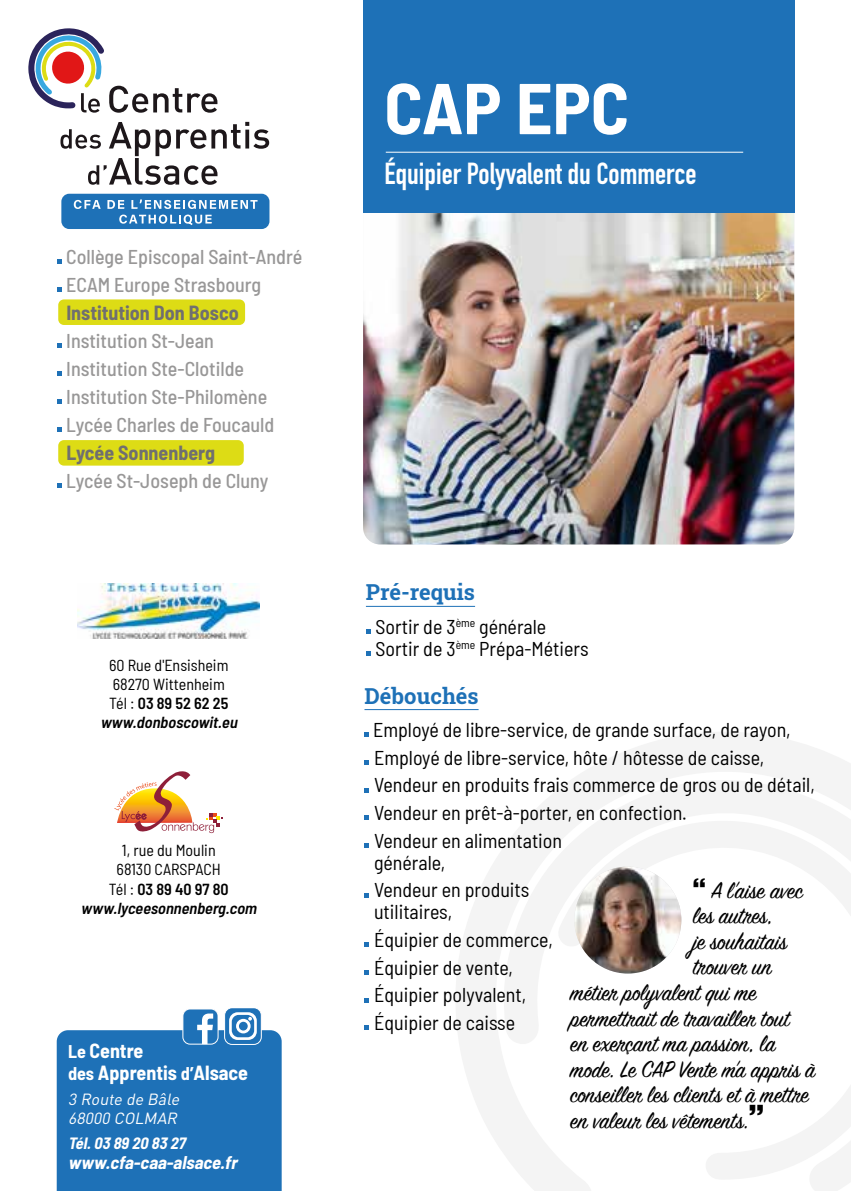
<style>
.page{position:relative;width:851px;height:1191px;background:#fff}
.page>*{position:absolute;margin:0;border:0;box-sizing:border-box;transform-origin:0 0}
.t1{font:700 semi-condensed 71.8px "Barlow";color:#fff}
.t2{font:700 30px "DIN Condensed";color:#fff}
.t3{font:25.8px "Sign Painter House Script";color:#000;scale:.95 1}
.t4{font:22px "Roboto Slab";color:#1e71b7}
.t5{font:semi-condensed 20px/27.6px "Barlow";color:#000}
.t6{font:500 semi-condensed 20px/28px "Barlow";color:#989797}
.t7{font:700 semi-condensed 20px "Barlow";color:#706f6f}
.t8{font:700 semi-condensed 20px/22px "Barlow";color:#fff}
.t9{font:italic 700 semi-condensed 18px "Barlow";color:#fff}
.t10{font:semi-condensed 16px/19.2px "Barlow";color:#000;text-align:center}
.t11{font:italic 16px/19.2px "DIN";color:#fff}
.t12{font:italic 700 semi-condensed 16px "Barlow";color:#fff}
.s1{font-weight:600}
.s2{font-weight:600;font-style:italic}
.s3{font-size:18px}
</style>
<div class="page">
<div style="left:61px;top:194px;width:208px;height:35px;background:#1e71b7;border-radius:8px"></div>
<svg style="left:74px;top:200px;width:27px;height:9px"></svg>
<svg style="left:107px;top:200px;width:17px;height:9px"></svg>
<svg style="left:131px;top:199px;width:126px;height:10px"></svg>
<svg style="left:119px;top:215px;width:93px;height:10px"></svg>
<svg style="left:28px;top:28px;width:189px;height:85px"></svg>
<svg style="left:60px;top:122px;width:209px;height:63px"></svg>
<img style="left:363px;top:213px;width:431px;height:331px">
<svg style="left:456px;top:732px;width:394px;height:420px"></svg>
<svg style="left:503px;top:769px;width:347px;height:422px;fill:#f4f4f4"></svg>
<svg style="left:557px;top:795px;width:293px;height:384px"></svg>
<hr style="left:366px;top:606px;width:109px;height:1px;background:#1e71b7">
<svg style="left:366px;top:629px;width:4px;height:5px"></svg>
<svg style="left:366px;top:651px;width:4px;height:5px"></svg>
<div style="left:224px;top:1007px;width:38px;height:38px;border:1px solid #fff;border-radius:8px"></div>
<svg style="left:57px;top:1008px;width:224px;height:183px;background:#357fbe"></svg>
<div style="left:58px;top:299px;width:187px;height:26px;background:#dddc15;border-radius:6px"></div>
<div style="left:58px;top:440px;width:186px;height:25px;background:#dddc15;border-radius:6px"></div>
<svg style="left:57px;top:259px;width:4px;height:5px"></svg>
<svg style="left:57px;top:287px;width:4px;height:5px"></svg>
<svg style="left:57px;top:343px;width:4px;height:5px"></svg>
<svg style="left:57px;top:371px;width:4px;height:5px"></svg>
<svg style="left:57px;top:399px;width:4px;height:5px"></svg>
<svg style="left:57px;top:427px;width:4px;height:5px"></svg>
<svg style="left:57px;top:483px;width:4px;height:5px"></svg>
<img style="left:574px;top:866px;width:107px;height:107px;border-radius:53px">
<hr style="left:364px;top:709px;width:114px;height:1px;background:#1e71b7">
<svg style="left:364px;top:732px;width:5px;height:5px"></svg>
<svg style="left:364px;top:760px;width:5px;height:4px"></svg>
<svg style="left:364px;top:788px;width:5px;height:4px"></svg>
<svg style="left:364px;top:815px;width:5px;height:5px"></svg>
<svg style="left:364px;top:843px;width:5px;height:4px"></svg>
<svg style="left:364px;top:893px;width:5px;height:4px"></svg>
<svg style="left:364px;top:942px;width:5px;height:5px"></svg>
<svg style="left:364px;top:970px;width:5px;height:4px"></svg>
<svg style="left:364px;top:998px;width:5px;height:4px"></svg>
<svg style="left:364px;top:1025px;width:5px;height:5px"></svg>
<div style="left:363px;top:0;width:431px;height:213px;background:#1e71b7"></div>
<hr style="left:386px;top:152px;width:357px;height:1px;background:#fff">
<img style="left:78px;top:584px;width:182px;height:55px">
<svg style="left:114px;top:771px;width:109px;height:62px"></svg>
<svg style="left:693px;top:877px;width:11px;height:9px"></svg>
<svg style="left:749px;top:1104px;width:14px;height:11px"></svg>
<p class="t6" style="left:66px;top:241px;width:237px">Collège Episcopal Saint-André<br>ECAM Europe Strasbourg</p>
<p class="t7" style="left:66px;top:298px;width:174px">Institution Don Bosco</p>
<p class="t6" style="left:66px;top:325px;width:209px">Institution St-Jean<br>Institution Ste-Clotilde<br>Institution Ste-Philomène<br>Lycée Charles de Foucauld</p>
<p class="t7" style="left:66px;top:438px;width:150px">Lycée Sonnenberg</p>
<p class="t6" style="left:66px;top:465px;width:204px">Lycée St-Joseph de Cluny</p>
<p class="t10" style="left:100px;top:654px;width:142px">60 Rue d'Ensisheim<br>68270 Wittenheim<br>Tél : <span class="s1">03 89 52 62 25 </span><span class="s2">www.donboscowit.eu</span></p>
<p class="t10" style="left:81px;top:839px;width:181px">1, rue du Moulin<br>68130 CARSPACH<br>Tél : <span class="s1">03 89 40 97 80 </span><span class="s2">www.lyceesonnenberg.com</span></p>
<p class="t8" style="left:68px;top:1038px;width:181px"><span class="s3">Le</span> Centre<br><span class="s3">des</span> Apprentis <span class="s3">d’</span>Alsace</p>
<p class="t11" style="left:68px;top:1089px;width:116px">3 Route de Bâle<br>68000 COLMAR</p>
<p class="t12" style="left:68px;top:1131px;width:122px">Tél.03 89 20 83 27</p>
<p class="t9" style="left:68px;top:1149px;width:175px">www.cfa-caa-alsace.fr</p>
<h1 class="t1" style="left:384px;top:56px;width:246px">CAP EPC</h1>
<h2 class="t2" style="left:384px;top:154px;width:313px">Équipier Polyvalent du Commerce</h2>
<p class="t4" style="left:366px;top:577px;width:111px">Pré-requis</p>
<p class="t5" style="left:375px;top:614px;width:215px;line-height:22px">Sortir de 3<sup>ème</sup> générale<br>Sortir de 3<sup>ème</sup> Prépa-Métiers</p>
<p class="t4" style="left:364px;top:680px;width:115px">Débouchés</p>
<p class="t5" style="left:373px;top:714px;width:443px">Employé de libre-service, de grande surface, de rayon, Employé de libre-service, hôte / hôtesse de caisse, Vendeur en produits frais commerce de gros ou de détail, Vendeur en prêt-à-porter, en confection.<br>Vendeur en alimentation</p>
<p class="t5" style="left:374px;top:847px;width:157px">générale,<br>Vendeur en produits</p>
<p class="t5" style="left:374px;top:897px;width:180px">utilitaires,<br>Équipier de commerce,<br>Équipier de vente,<br>Équipier polyvalent,<br>Équipier de caisse</p>
<p class="t3" style="left:711px;top:874px;width:98px">A l’aise avec</p>
<p class="t3" style="left:692px;top:899px;width:86px">les autres,</p>
<p class="t3" style="left:692px;top:925px;width:101px">je souhaitais</p>
<p class="t3" style="left:692px;top:950px;width:84px">trouver un</p>
<p class="t3" style="left:570px;top:976px;width:197px">métier polyvalent qui me</p>
<p class="t3" style="left:570px;top:1002px;width:232px">permettrait de travailler tout</p>
<p class="t3" style="left:570px;top:1027px;width:217px">en exerçant ma passion, la</p>
<p class="t3" style="left:570px;top:1053px;width:259px">mode. Le CAP Vente m’a appris à</p>
<p class="t3" style="left:570px;top:1079px;width:252px">conseiller les clients et à mettre</p>
<p class="t3" style="left:570px;top:1104px;width:189px">en valeur les vêtements.</p>
</div>
